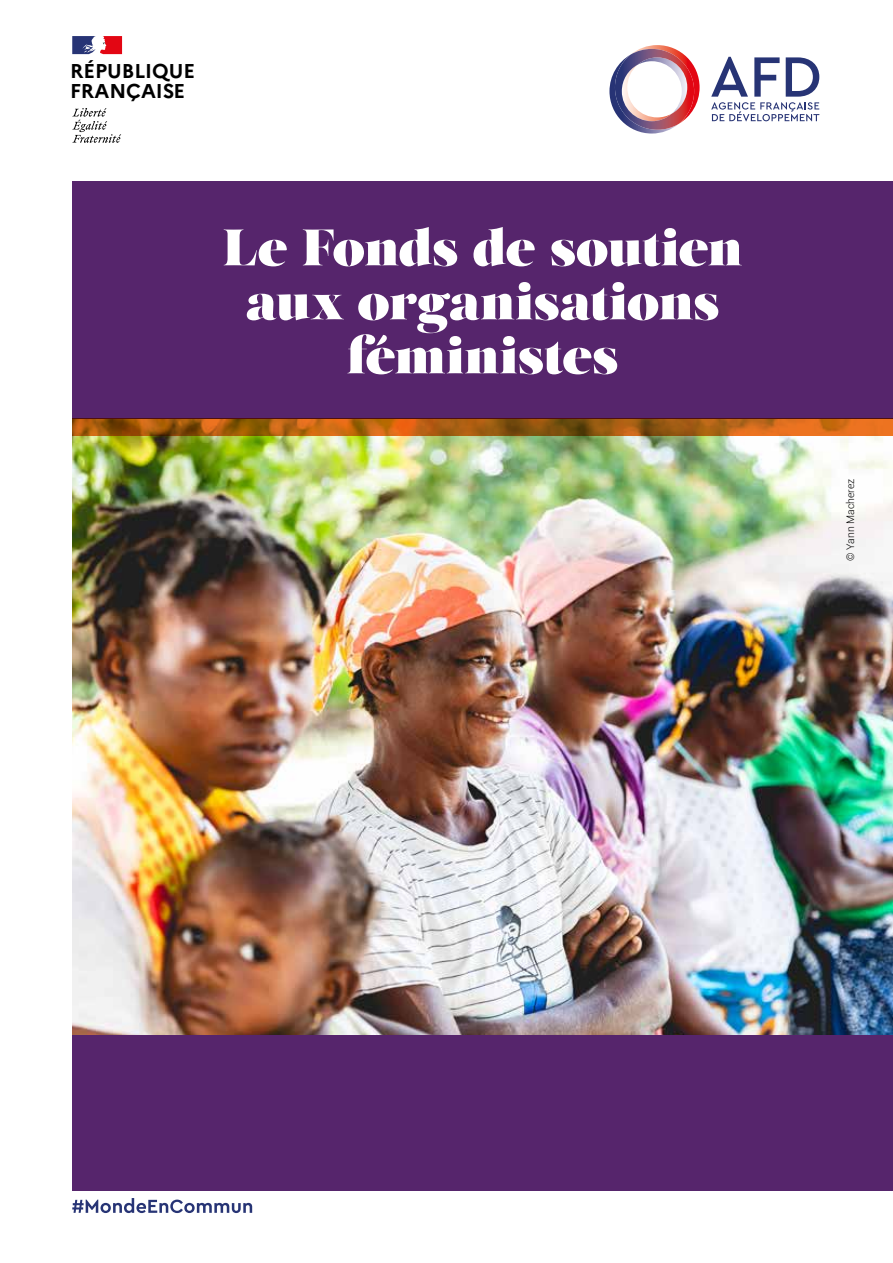
<style>
.page{position:relative;width:893px;height:1263px;background:#fff}
.page>*{position:absolute;margin:0;border:0;box-sizing:border-box;transform-origin:0 0}
.t1{font:51.3px/54px "Salome";letter-spacing:-.01em;color:#fff;text-align:center}
.t2{font:700 19.95px "Marianne";color:#000}
.t3{font:300 10.5px "Roboto";color:#000}
</style>
<div class="page">
<div style="left:72px;top:181px;width:821px;height:238px;background:#56256c"></div>
<img style="left:72px;top:436px;width:821px;height:599px">
<svg style="left:72px;top:418px;width:821px;height:18px;background:#a95a11"></svg>
<svg style="left:72px;top:36px;width:50px;height:18px"></svg>
<svg style="left:72px;top:108px;width:49px;height:35px"></svg>
<div style="left:72px;top:1035px;width:821px;height:156px;background:#56256c"></div>
<svg style="left:609px;top:45px;width:91px;height:89px"></svg>
<img style="left:615px;top:49px;width:79px;height:81px">
<svg style="left:711px;top:57px;width:108px;height:64px"></svg>
<svg style="left:72px;top:1198px;width:180px;height:15px"></svg>
<p class="t2" style="left:70px;top:58px;width:127px">RÉPUBLIQUE</p>
<p class="t2" style="left:70px;top:79px;width:117px">FRANÇAISE</p>
<p class="t1" style="left:223px;top:220px;width:521px">Le Fonds de soutien aux organisations féministes</p>
<p class="t3" style="left:843px;top:561px;width:84px;rotate:-90deg">© Yann Macherez</p>
</div>
